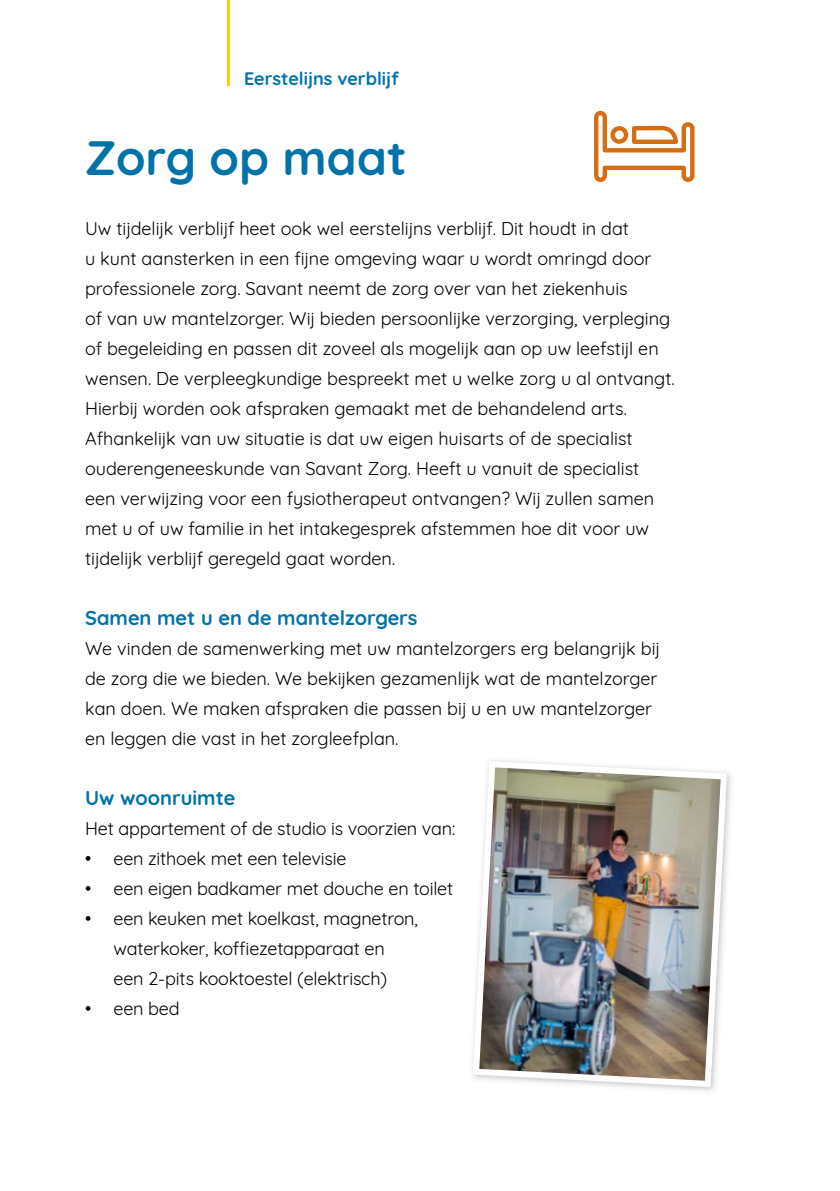
<style>
.page{position:relative;width:840px;height:1191px;background:#fff}
.page>*{position:absolute;margin:0;border:0;box-sizing:border-box;transform-origin:0 0}
.t1{font:700 48px "Quicksand";color:#0072aa}
.t2{font:700 20px "Quicksand";color:#0072aa}
.t3{font:18px/30px "Quicksand";color:#000}
.t4{font:700 18px "Quicksand";color:#0072aa}
</style>
<div class="page">
<hr style="left:227px;top:0;width:2px;height:85px;background:#fc0">
<img style="left:492px;top:760px;width:239px;height:331px">
<img style="left:472px;top:761px;width:254px;height:326px">
<svg style="left:594px;top:110px;width:101px;height:72px"></svg>
<div style="left:610px;top:126px;width:18px;height:18px;border:4px solid #d66d11;border-radius:50%"></div>
<p class="t4" style="left:244px;top:64px;width:156px">Eerstelijns verblijf</p>
<h1 class="t1" style="left:85px;top:118px;width:323px">Zorg op maat</h1>
<p class="t3" style="left:85px;top:212px;width:590px">Uw tijdelijk verblijf heet ook wel eerstelijns verblijf. Dit houdt in dat<br>u kunt aansterken in een fijne omgeving waar u wordt omringd door professionele zorg. Savant neemt de zorg over van het ziekenhuis<br>of van uw mantelzorger. Wij bieden persoonlijke verzorging, verpleging of begeleiding en passen dit zoveel als mogelijk aan op uw leefstijl en wensen. De verpleegkundige bespreekt met u welke zorg u al ontvangt.<br>Hierbij worden ook afspraken gemaakt met de behandelend arts.<br>Afhankelijk van uw situatie is dat uw eigen huisarts of de specialist ouderengeneeskunde van Savant Zorg. Heeft u vanuit de specialist<br>een verwijzing voor een fysiotherapeut ontvangen? Wij zullen samen met u of uw familie in het intakegesprek afstemmen hoe dit voor uw tijdelijk verblijf geregeld gaat worden.</p>
<p class="t2" style="left:85px;top:601px;width:334px">Samen met u en de mantelzorgers</p>
<p class="t3" style="left:85px;top:632px;width:576px">We vinden de samenwerking met uw mantelzorgers erg belangrijk bij de zorg die we bieden. We bekijken gezamenlijk wat de mantelzorger kan doen. We maken afspraken die passen bij u en uw mantelzorger en leggen die vast in het zorgleefplan.</p>
<p class="t2" style="left:85px;top:781px;width:152px">Uw woonruimte</p>
<p class="t3" style="left:85px;top:812px;width:371px">Het appartement of de studio is voorzien van:</p>
<p class="t3" style="left:85px;top:842px;width:263px">• een zithoek met een televisie</p>
<p class="t3" style="left:85px;top:872px;width:369px">• een eigen badkamer met douche en toilet</p>
<p class="t3" style="left:85px;top:902px;width:334px;text-align:center">• een keuken met koelkast, magnetron, waterkoker, koffiezetapparaat en<br>een 2-pits kooktoestel (elektrisch)</p>
<p class="t3" style="left:85px;top:992px;width:96px">• een bed</p>
</div>
